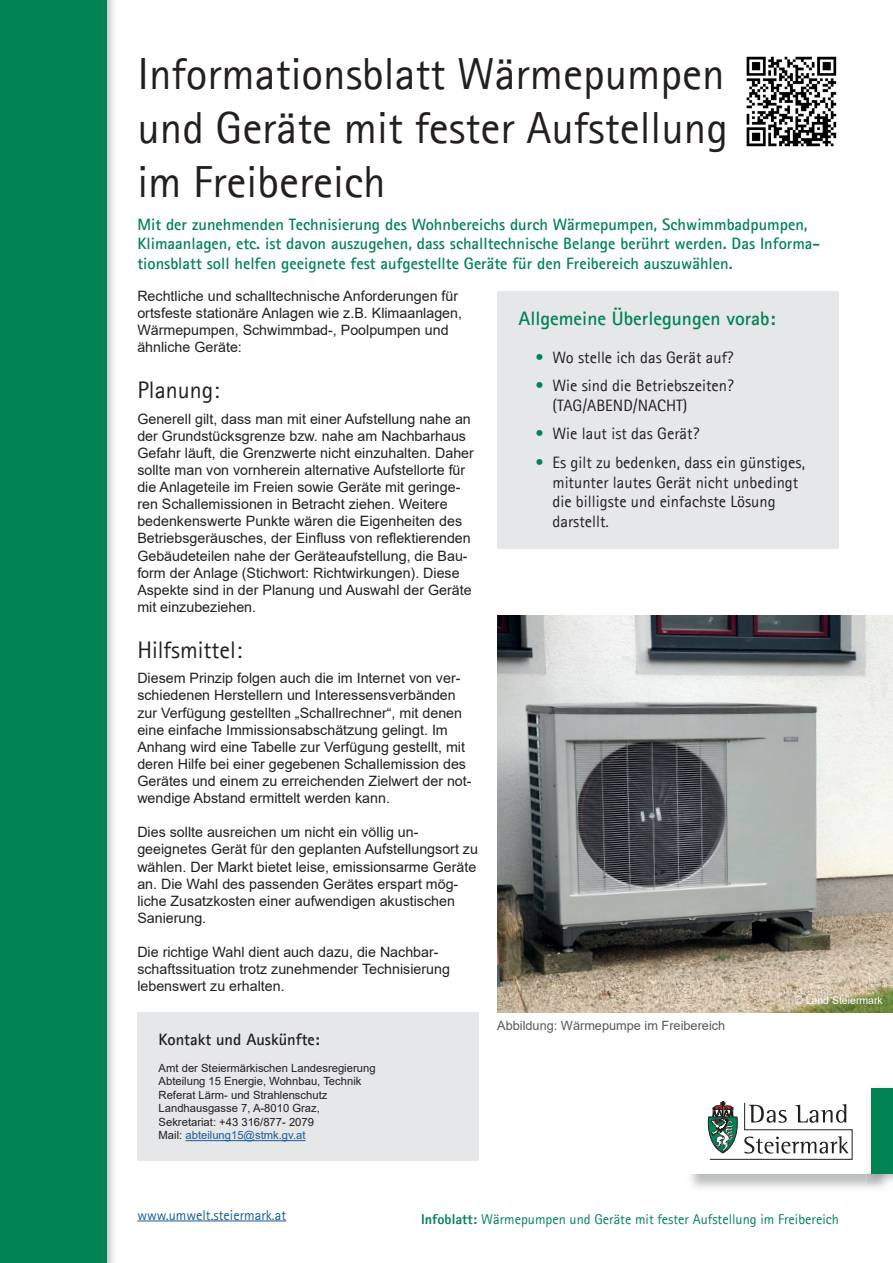
<style>
.page{position:relative;width:893px;height:1263px;background:#fff}
.page>*{position:absolute;margin:0;border:0;box-sizing:border-box;transform-origin:0 0}
.t1{font:45px/54px "Agfa Rotis Sans Serif";color:#231f20;text-align:justify}
.t2{font:24px "Agfa Rotis Sans Serif";color:#231f20}
.t3{font:700 19.5px "Agfa Rotis Sans Serif";color:#008454}
.t4{font:700 16.5px/19.8px "Agfa Rotis Sans Serif";color:#008454}
.t5{font:16.5px/19.8px "Agfa Rotis Sans Serif";color:#231f20}
.t6{font:700 16.5px "Agfa Rotis Sans Serif";color:#231f20}
.t7{font:14.25px/17.1px "Arial";color:#231f20}
.t8{font:14.25px "Agfa Rotis Sans Serif";color:#008454}
.t9{font:14.25px "Agfa Rotis Sans Serif";color:#175d9e}
.t10{font:12.75px "Arial";color:#57585a}
.t11{font:11.25px/13.5px "Arial";color:#231f20}
.t12{font:10.5px "Arial";color:#fff}
.s1{color:#175d9e}
.s2{color:#008454}
.s3{font-weight:800}
</style>
<div class="page">
<img style="left:106px;top:0;width:8px;height:1263px">
<div style="left:0;top:0;width:106px;height:1263px;background:#008454"></div>
<img style="left:875px;top:1086px;width:18px;height:96px">
<img style="left:866px;top:1173px;width:25px;height:12px">
<img style="left:871px;top:1088px;width:1px;height:85px">
<div style="left:872px;top:1088px;width:21px;height:85px;background:#008454"></div>
<svg style="left:708px;top:1101px;width:145px;height:59px"></svg>
<img style="left:746px;top:56px;width:91px;height:91px">
<div style="left:137px;top:1012px;width:342px;height:149px;background:#e6e7e9"></div>
<hr style="left:185px;top:1140px;width:121px;height:1px;background:#175d9e">
<div style="left:497px;top:291px;width:342px;height:257px;background:#e6e7e9"></div>
<hr style="left:137px;top:1221px;width:149px;height:1px;background:#175d9e">
<img style="left:497px;top:615px;width:396px;height:397px">
<h1 class="t1" style="left:137px;top:46px;width:592px">Informationsblatt Wärmepumpen und Geräte mit fester Aufstellung im Freibereich</h1>
<p class="t4" style="left:137px;top:214px;width:684px">Mit der zunehmenden Technisierung des Wohnbereichs durch Wärmepumpen, Schwimmbadpumpen,<br>Klimaanlagen, etc. ist davon auszugehen, dass schalltechnische Belange berührt werden. Das Informa&shy;tionsblatt soll helfen geeignete fest aufgestellte Geräte für den Freibereich auszuwählen.</p>
<p class="t7" style="left:137px;top:287px;width:326px">Rechtliche und schalltechnische Anforderungen für ortsfeste stationäre Anlagen wie z.B. Klimaanlagen, Wärmepumpen, Schwimmbad-, Poolpumpen und ähnliche Geräte:</p>
<h2 class="t2" style="left:137px;top:376px;width:84px">Planung:</h2>
<p class="t7" style="left:137px;top:410px;width:338px">Generell gilt, dass man mit einer Aufstellung nahe an der Grundstücksgrenze bzw. nahe am Nachbarhaus Gefahr läuft, die Grenzwerte nicht einzuhalten. Daher sollte man von vornherein alternative Aufstellorte für die Anlageteile im Freien sowie Geräte mit geringe&shy;ren Schallemissionen in Betracht ziehen. Weitere bedenkenswerte Punkte wären die Eigenheiten des Betriebsgeräusches, der Einfluss von reflektierenden Gebäudeteilen nahe der Geräteaufstellung, die Bau&shy;form der Anlage (Stichwort: Richtwirkungen). Diese Aspekte sind in der Planung und Auswahl der Geräte mit einzubeziehen.</p>
<h2 class="t2" style="left:137px;top:635px;width:106px">Hilfsmittel:</h2>
<p class="t7" style="left:137px;top:670px;width:336px">Diesem Prinzip folgen auch die im Internet von ver&shy;schiedenen Herstellern und Interessensverbänden zur Verfügung gestellten „Schallrechner“, mit denen eine einfache Immissionsabschätzung gelingt. Im Anhang wird eine Tabelle zur Verfügung gestellt, mit deren Hilfe bei einer gegebenen Schallemission des Gerätes und einem zu erreichenden Zielwert der not&shy;wendige Abstand ermittelt werden kann.</p>
<p class="t7" style="left:137px;top:824px;width:342px">Dies sollte ausreichen um nicht ein völlig un&shy;geeignetes Gerät für den geplanten Aufstellungsort zu wählen. Der Markt bietet leise, emissionsarme Geräte an. Die Wahl des passenden Gerätes erspart mög&shy;liche Zusatzkosten einer aufwendigen akustischen Sanierung.</p>
<p class="t7" style="left:137px;top:943px;width:314px">Die richtige Wahl dient auch dazu, die Nachbar&shy;schaftssituation trotz zunehmender Technisierung lebenswert zu erhalten.</p>
<p class="t6" style="left:159px;top:1029px;width:163px">Kontakt und Auskünfte:</p>
<p class="t11" style="left:159px;top:1061px;width:218px">Amt der Steiermärkischen Landesregierung Abteilung 15 Energie, Wohnbau, Technik Referat Lärm- und Strahlenschutz Landhausgasse 7, A-8010 Graz, Sekretariat: +43 316/877- 2079<br>Mail: <span class="s1">abteilung15@stmk.gv.at</span></p>
<h3 class="t3" style="left:518px;top:306px;width:259px">Allgemeine Überlegungen vorab:</h3>
<p class="t5" style="left:535px;top:347px;width:200px"><span class="s2">•</span> Wo stelle ich das Gerät auf?</p>
<p class="t5" style="left:552px;top:376px;width:183px;text-indent:-17px"><span class="s2">•</span> Wie sind die Betriebszeiten? (TAG/ABEND/NACHT)</p>
<p class="t5" style="left:535px;top:424px;width:165px"><span class="s2">•</span> Wie laut ist das Gerät?</p>
<p class="t5" style="left:552px;top:452px;width:254px;text-indent:-17px"><span class="s2">•</span> Es gilt zu bedenken, dass ein günstiges, mitunter lautes Gerät nicht unbedingt die billigste und einfachste Lösung darstellt.</p>
<p class="t10" style="left:497px;top:1017px;width:230px">Abbildung: Wärmepumpe im Freibereich</p>
<p class="t12" style="left:795px;top:993px;width:89px">© Land Steiermark</p>
<p class="t9" style="left:137px;top:1207px;width:150px">www.umwelt.steiermark.at</p>
<p class="t8" style="left:421px;top:1211px;width:419px"><span class="s3">Infoblatt:</span> Wärmepumpen und Geräte mit fester Aufstellung im Freibereich</p>
</div>
